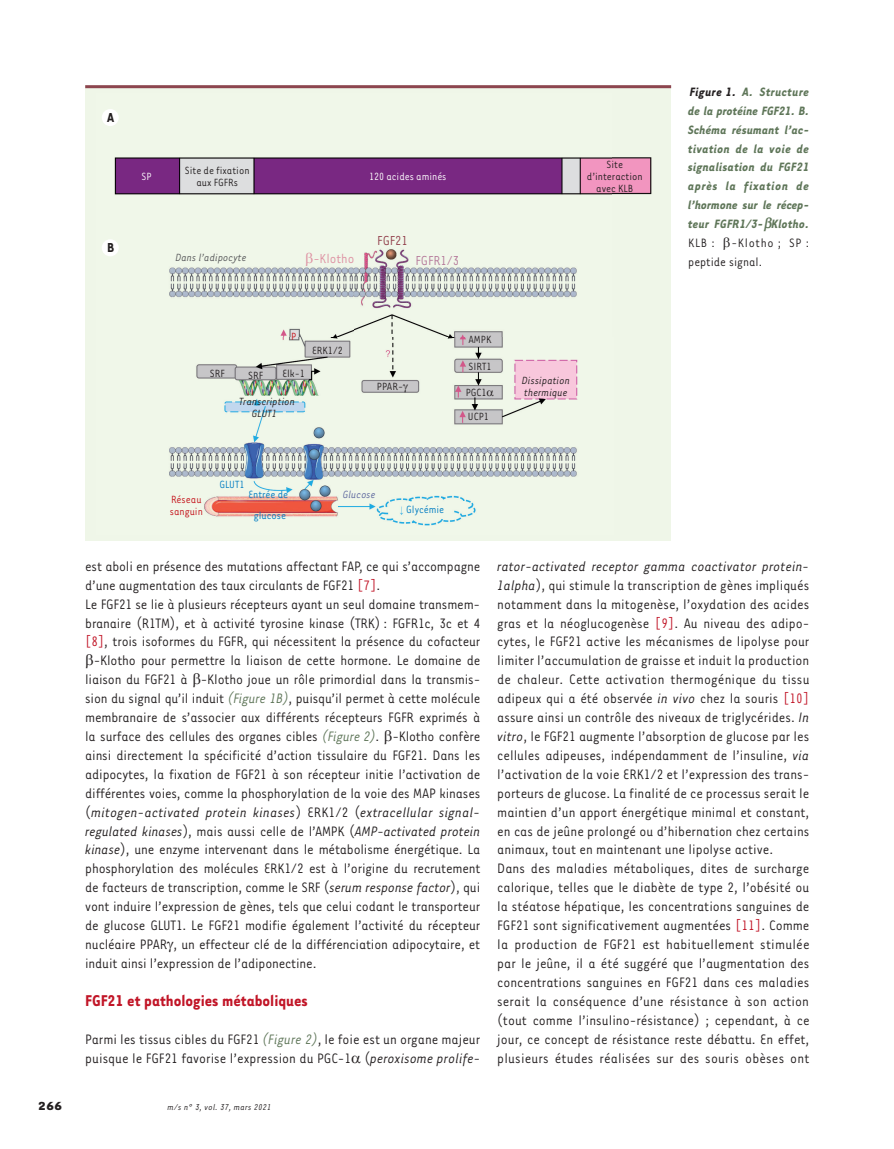
<style>
.page{position:relative;width:894px;height:1149px;background:#fff}
.page>*{position:absolute;margin:0;border:0;box-sizing:border-box;transform-origin:0 0}
.t1{font:700 18px "Tarzana Narrow";color:#c11527}
.t2{font:15.75px/18.9px "Tarzana Narrow";color:#231f20}
.t3{font:italic 15.75px "Tarzana Narrow";letter-spacing:-.01em;color:#231f20}
.t4{font:italic 15.75px "Tarzana Narrow";letter-spacing:.01em;color:#231f20}
.t5{font:15px "Tarzana Narrow";color:#de92a3}
.t6{font:15px "Tarzana Narrow";color:#b5799a}
.t7{font:15px "Tarzana Narrow";color:#913f4b}
.t8{font:700 15px "Tarzana Narrow";color:#231f20}
.t9{font:italic 700 13.95px/18.9px "Tarzana Narrow";letter-spacing:.015em;color:#5f7659;text-align:justify}
.t10{font:13.95px/18.9px "Tarzana Narrow";color:#231f20}
.t11{font:700 13.5px "Tarzana Wide";color:#231f20}
.t12{font:12px/12px "Tarzana Narrow";color:#231f20;text-align:center}
.t13{font:italic 12px/12px "Tarzana Narrow";color:#231f20}
.t14{font:12px/21px "Tarzana Narrow";color:#007cc2;text-align:center}
.t15{font:12px "Tarzana Narrow";color:#fff}
.t16{font:italic 12px "Tarzana Narrow";color:#57585a}
.t17{font:12px/12px "Tarzana Narrow";color:#c4121a}
.t18{font:italic 12px "Tarzana Narrow";color:#5e689e}
.t19{font:italic 9.75px "Tarzana Narrow";letter-spacing:.025em;color:#231f20}
.s1{color:#231f20}
.s2{color:#c11527}
.s3{font-style:italic;color:#5f7659}
.s4{font-style:normal}
.s5{font-style:italic}
</style>
<div class="page">
<div style="left:85px;top:85px;width:585px;height:456px;background:#eff6e8"></div>
<img style="left:102px;top:110px;width:550px;height:416px">
<div style="left:102px;top:109px;width:17px;height:17px;background:#fff;border-radius:50%"></div>
<div style="left:102px;top:239px;width:17px;height:17px;background:#fff;border-radius:50%"></div>
<hr style="left:85px;top:85px;width:585px;height:3px;background:#8d454f">
<svg style="left:306px;top:252px;width:6px;height:14px"></svg>
<svg style="left:403px;top:384px;width:5px;height:8px"></svg>
<svg style="left:487px;top:390px;width:6px;height:6px"></svg>
<p class="t8" style="left:107px;top:108px;width:9px">A</p>
<p class="t8" style="left:107px;top:238px;width:9px">B</p>
<p class="t15" style="left:141px;top:169px;width:12px">SP</p>
<p class="t12" style="left:185px;top:164px;width:66px">Site de fixation aux FGFRs</p>
<p class="t15" style="left:369px;top:169px;width:79px">120 acides aminés</p>
<p class="t16" style="left:175px;top:250px;width:73px">Dans l’adipocyte</p>
<p class="t7" style="left:377px;top:231px;width:32px">FGF21</p>
<p class="t5" style="left:313px;top:249px;width:43px">-Klotho</p>
<p class="t6" style="left:415px;top:251px;width:45px">FGFR1/3</p>
<p class="t17" style="left:291px;top:330px;width:7px">P</p>
<p class="t12" style="left:210px;top:367px;width:16px">SRF</p>
<p class="t12" style="left:248px;top:368px;width:16px">SRF</p>
<p class="t12" style="left:282px;top:367px;width:24px">Elk-1</p>
<p class="t13" style="left:239px;top:394px;width:57px;line-height:12.5px;text-align:center">Transcription<br>GLUT1</p>
<p class="t12" style="left:312px;top:344px;width:32px">ERK1/2</p>
<p class="t12" style="left:376px;top:380px;width:28px">PPAR-</p>
<p class="t12" style="left:468px;top:333px;width:24px">AMPK</p>
<p class="t12" style="left:465px;top:353px;width:27px;line-height:25.8px;text-align:left">SIRT1<br>PGC1</p>
<p class="t12" style="left:467px;top:410px;width:23px">UCP1</p>
<p class="t14" style="left:219px;top:473px;width:27px">GLUT1</p>
<p class="t14" style="left:248px;top:483px;width:41px">Entrée de glucose</p>
<p class="t18" style="left:343px;top:487px;width:34px">Glucose</p>
<p class="t17" style="left:170px;top:493px;width:35px">Réseau sanguin</p>
<p class="t14" style="left:406px;top:498px;width:39px">Glycémie</p>
<p class="t12" style="left:586px;top:158px;width:57px">Site d’interaction avec KLB</p>
<p class="t13" style="left:521px;top:374px;width:50px">Dissipation thermique</p>
<p class="t9" style="left:688px;top:81px;width:122px"><span class="s1">Figure 1.</span> A. Structure de la protéine FGF21. B.<br>Schéma résumant l’ac&shy;tivation de la voie de signalisation du FGF21 après la fixation de l’hormone sur le récep&shy;teur FGFR1/3- Klotho.</p>
<p class="t10" style="left:688px;top:233px;width:122px">KLB : -Klotho ; SP : peptide signal.</p>
<p class="t2" style="left:85px;top:556px;width:396px">est aboli en présence des mutations affectant FAP, ce qui s’accompagne</p>
<p class="t2" style="left:85px;top:574px;width:296px">d’une augmentation des taux circulants de FGF21 <span class="s2">[7]</span>.</p>
<p class="t2" style="left:85px;top:593px;width:396px">Le FGF21 se lie à plusieurs récepteurs ayant un seul domaine transmem-</p>
<p class="t2" style="left:85px;top:612px;width:396px">branaire (R1TM), et à activité tyrosine kinase (TRK) : FGFR1c, 3c et 4</p>
<p class="t2" style="left:85px;top:631px;width:396px"><span class="s2">[8]</span>, trois isoformes du FGFR, qui nécessitent la présence du cofacteur</p>
<p class="t2" style="left:94px;top:650px;width:388px">-Klotho pour permettre la liaison de cette hormone. Le domaine de</p>
<p class="t2" style="left:85px;top:669px;width:396px">liaison du FGF21 à -Klotho joue un rôle primordial dans la transmis-</p>
<p class="t2" style="left:85px;top:688px;width:396px">sion du signal qu’il induit <span class="s3">(Figure 1B)</span>, puisqu’il permet à cette molécule</p>
<p class="t2" style="left:85px;top:707px;width:396px">membranaire de s’associer aux différents récepteurs FGFR exprimés à</p>
<p class="t2" style="left:85px;top:726px;width:396px">la surface des cellules des organes cibles <span class="s3">(Figure 2)</span>. -Klotho confère</p>
<p class="t2" style="left:85px;top:745px;width:396px">ainsi directement la spécificité d’action tissulaire du FGF21. Dans les</p>
<p class="t2" style="left:85px;top:763px;width:396px">adipocytes, la fixation de FGF21 à son récepteur initie l’activation de</p>
<p class="t2" style="left:85px;top:782px;width:396px">différentes voies, comme la phosphorylation de la voie des MAP kinases</p>
<p class="t4" style="left:85px;top:802px;width:396px"><span class="s4">(</span>mitogen-activated protein kinases<span class="s4">) ERK1/2 (</span>extracellular signal-</p>
<p class="t3" style="left:85px;top:821px;width:396px">regulated kinases<span class="s4">), mais aussi celle de l’AMPK (</span>AMP-activated protein</p>
<p class="t2" style="left:85px;top:839px;width:396px"><span class="s5">kinase</span>), une enzyme intervenant dans le métabolisme énergétique. La</p>
<p class="t2" style="left:85px;top:858px;width:397px">phosphorylation des molécules ERK1/2 est à l’origine du recrutement</p>
<p class="t2" style="left:85px;top:877px;width:396px">de facteurs de transcription, comme le SRF (<span class="s5">serum response factor</span>), qui</p>
<p class="t2" style="left:85px;top:896px;width:396px">vont induire l’expression de gènes, tels que celui codant le transporteur</p>
<p class="t2" style="left:85px;top:915px;width:396px">de glucose GLUT1. Le FGF21 modifie également l’activité du récepteur</p>
<p class="t2" style="left:85px;top:934px;width:396px">nucléaire PPAR , un effecteur clé de la différenciation adipocytaire, et</p>
<p class="t2" style="left:85px;top:952px;width:233px">induit ainsi l’expression de l’adiponectine.</p>
<p class="t1" style="left:85px;top:988px;width:224px">FGF21 et pathologies métaboliques</p>
<p class="t2" style="left:85px;top:1028px;width:396px">Parmi les tissus cibles du FGF21 <span class="s3">(Figure 2)</span>, le foie est un organe majeur puisque le FGF21 favorise l’expression du PGC-1 (<span class="s5">peroxisome prolife-</span></p>
<p class="t11" style="left:38px;top:1097px;width:26px">266</p>
<p class="t19" style="left:167px;top:1100px;width:105px">m/s n° 3, vol. 37, mars 2021</p>
<p class="t2" style="left:497px;top:556px;width:314px"><span class="s5">rator-activated receptor gamma coactivator protein-1alpha</span>), qui stimule la transcription de gènes impliqués notamment dans la mitogenèse, l’oxydation des acides gras et la néoglucogenèse <span class="s2">[9]</span>. Au niveau des adipo&shy;cytes, le FGF21 active les mécanismes de lipolyse pour limiter l’accumulation de graisse et induit la production de chaleur. Cette activation thermogénique du tissu adipeux qui a été observée <span class="s5">in vivo</span> chez la souris <span class="s2">[10] </span>assure ainsi un contrôle des niveaux de triglycérides. <span class="s5">In vitro</span>, le FGF21 augmente l’absorption de glucose par les cellules adipeuses, indépendamment de l’insuline, <span class="s5">via </span>l’activation de la voie ERK1/2 et l’expression des trans&shy;porteurs de glucose. La finalité de ce processus serait le maintien d’un apport énergétique minimal et constant, en cas de jeûne prolongé ou d’hibernation chez certains animaux, tout en maintenant une lipolyse active.<br>Dans des maladies métaboliques, dites de surcharge calorique, telles que le diabète de type 2, l’obésité ou la stéatose hépatique, les concentrations sanguines de FGF21 sont significativement augmentées <span class="s2">[11]</span>. Comme la production de FGF21 est habituellement stimulée par le jeûne, il a été suggéré que l’augmentation des concentrations sanguines en FGF21 dans ces maladies serait la conséquence d’une résistance à son action (tout comme l’insulino-résistance) ; cependant, à ce jour, ce concept de résistance reste débattu. En effet, plusieurs études réalisées sur des souris obèses ont</p>
</div>
